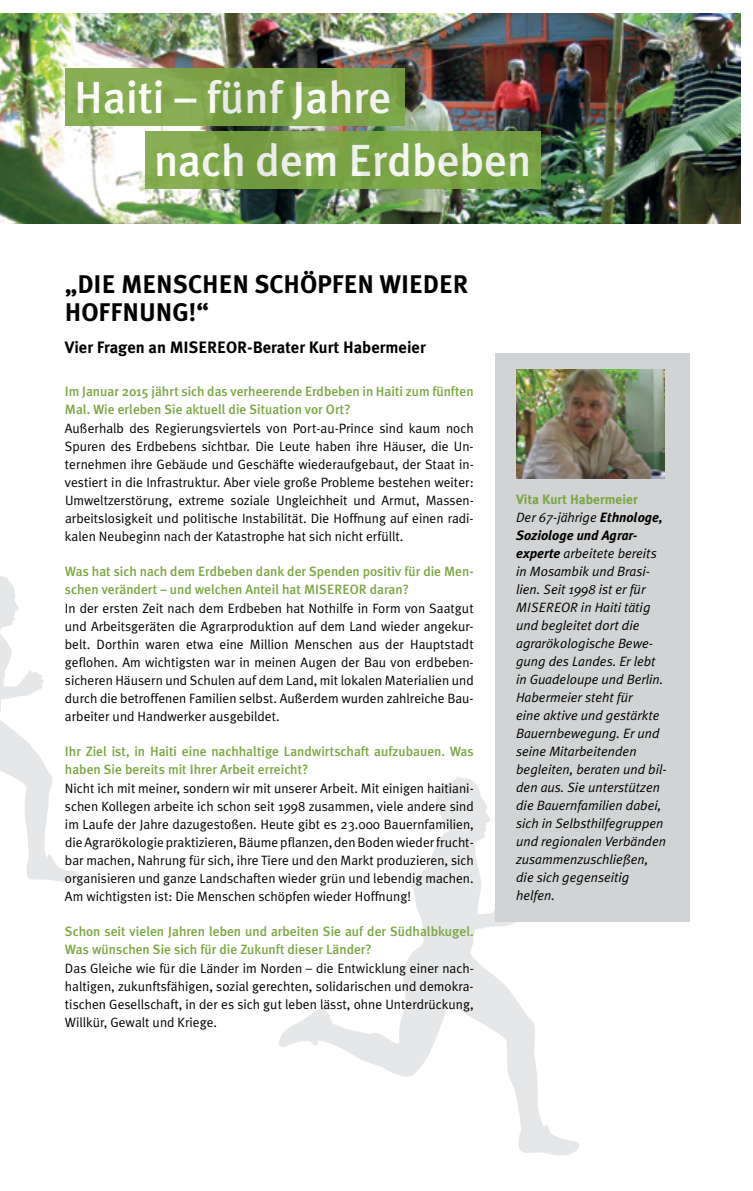
<style>
.page{position:relative;width:753px;height:1191px;background:#fff}
.page>*{position:absolute;margin:0;border:0;box-sizing:border-box;transform-origin:0 0}
.t1{font:500 45px "Meta Plus";color:#fff}
.t2{font:700 25.5px "Meta Plus";letter-spacing:.11em;color:#000}
.t3{font:700 16.5px "Meta Plus";color:#000}
.t4{font:13.5px/18px "Meta Plus Normal";color:#000;text-align:justify}
.t5{font:italic 13.5px/18px "Meta Plus Normal";color:#000}
.t6{font:500 13.5px/18px "Meta Plus";color:#7ba742}
.t7{font:700 13.5px "Meta Plus";color:#7ba742}
.t8{font:italic 700 13.5px "Meta Plus";color:#000}
.s1{font-family:"Meta Plus";font-weight:700}
</style>
<div class="page">
<svg style="left:279px;top:777px;width:300px;height:379px"></svg>
<svg style="left:0;top:576px;width:79px;height:307px"></svg>
<img style="left:0;top:13px;width:740px;height:210px">
<div style="left:145px;top:131px;width:395px;height:58px;background:#7ba742"></div>
<div style="left:65px;top:68px;width:339px;height:57px;background:linear-gradient(to right,#85ad51,#779e43)"></div>
<div style="left:495px;top:353px;width:194px;height:568px;background:#d1d3d4"></div>
<img style="left:517px;top:370px;width:147px;height:108px">
<h1 class="t1" style="left:74px;top:71px;width:318px">Haiti – fünf Jahre</h1>
<h1 class="t1" style="left:154px;top:134px;width:379px">nach dem Erdbeben</h1>
<h2 class="t2" style="left:65px;top:269px;width:26px">„Die</h2>
<h2 class="t2" style="left:121px;top:269px;width:211px">Menschen schöpfen</h2>
<h2 class="t2" style="left:379px;top:269px;width:74px">wieder</h2>
<h2 class="t2" style="left:65px;top:298px;width:15px">Hoffn</h2>
<h2 class="t2" style="left:139px;top:298px;width:71px">ung!“</h2>
<p class="t3" style="left:65px;top:338px;width:362px">Vier Fragen an MISEREOR-Berater Kurt H abermeier</p>
<p class="t6" style="left:65px;top:382px;width:410px">Im Januar 2015 jährt sich das verheerende Erdbeben in Haiti zum fünften<br>Mal. Wie erleben Sie aktuell die Situation vor Ort?</p>
<p class="t4" style="left:65px;top:419px;width:410px">Außerhalb des Regierungsviertels von Port-au-Prince sind kaum noch Spuren des Erdbebens sichtbar. Die Leute haben ihre Häuser, die Un&shy;ternehmen ihre Gebäude und Geschäfte wiederaufgebaut, der Staat in&shy;vestiert in die Infrastruktur. Aber viele große Probleme bestehen weiter:<br>Umweltzerstörung, extreme soziale Ungleichheit und Armut, Massen&shy;arbeitslosigkeit und politische Instabilität. Die Hoffnung auf einen radi&shy;kalen Neubeginn nach der Katastrophe hat sich nicht erfüllt.</p>
<p class="t6" style="left:65px;top:562px;width:410px">Was hat sich nach dem Erdbeben dank der Spenden positiv für die Men&shy;schen verändert – und welchen Anteil hat MISEREOR daran?</p>
<p class="t4" style="left:65px;top:599px;width:410px">In der ersten Zeit nach dem Erdbeben hat Nothilfe in Form von Saatgut und Arbeitsgeräten die Agrarproduktion auf dem Land wieder angekur&shy;belt. Dorthin waren etwa eine Million Menschen aus der Hauptstadt geflohen. Am wichtigsten war in meinen Augen der Bau von erdbeben&shy;sicheren Häusern und Schulen auf dem Land, mit lokalen Materialien und durch die betroffenen Familien selbst. Außerdem wurden zahlreiche Bau&shy;arbeiter und Handwerker ausgebildet.</p>
<p class="t6" style="left:65px;top:742px;width:410px">Ihr Ziel ist, in Haiti eine nachhaltige Landwirtschaft aufzubauen. Was haben Sie bereits mit Ihrer Arbeit erreicht?</p>
<p class="t4" style="left:65px;top:779px;width:410px">Nicht ich mit meiner, sondern wir mit unserer Arbeit. Mit einigen haitiani&shy;schen Kollegen arbeite ich schon seit 1998 zusammen, viele andere sind im Laufe der Jahre dazugestoßen. Heute gibt es 23.000 Bauernfamilien, dieAgrarökologie praktizieren,Bäume pflanzen, denBodenwiederfrucht&shy;bar machen, Nahrung für sich, ihre Tiere und den Markt produzieren, sich organisieren und ganze Landschaften wieder grün und lebendig machen.<br>Am wichtigsten ist: Die Menschen schöpfen wieder Hoffnung!</p>
<p class="t6" style="left:65px;top:922px;width:410px">Schon seit vielen Jahren leben und arbeiten Sie auf der Südhalbkugel.<br>Was wünschen Sie sich für die Zukunft dieser Länder?</p>
<p class="t4" style="left:65px;top:959px;width:410px">Das Gleiche wie für die Länder im Norden – die Entwicklung einer nach&shy;haltigen, zukunftsfähigen, sozial gerechten, solidarischen und demokra&shy;tischen Gesellschaft, in der es sich gut leben lässt, ohne Unterdrückung, Willkür, Gewalt und Kriege.</p>
<p class="t7" style="left:516px;top:492px;width:123px">Vita Kurt H abermeier</p>
<p class="t5" style="left:516px;top:508px;width:148px">Der 67-jährige <span class="s1">Ethnologe,</span></p>
<p class="t8" style="left:516px;top:527px;width:123px">Soziologe und Agrar-</p>
<p class="t5" style="left:516px;top:544px;width:152px"><span class="s1">experte</span> arbeitete bereits in Mosambik und Brasi&shy;lien. Seit 1998 ist er für<br>MISEREOR in Haiti tätig und begleitet dort die agrarökologische Bewe&shy;gung des Landes. Er lebt in Guadeloupe und Berlin.<br>Habermeier steht für<br>eine aktive und gestärkte<br>Bauernbewegung. Er und seine Mitarbeitenden begleiten, beraten und bil&shy;den aus. Sie unterstützen die Bauernfamilien dabei, sich in Selbsthilfegruppen und regionalen Verbänden zusammenzuschließen, die sich gegenseitig helfen.</p>
</div>
